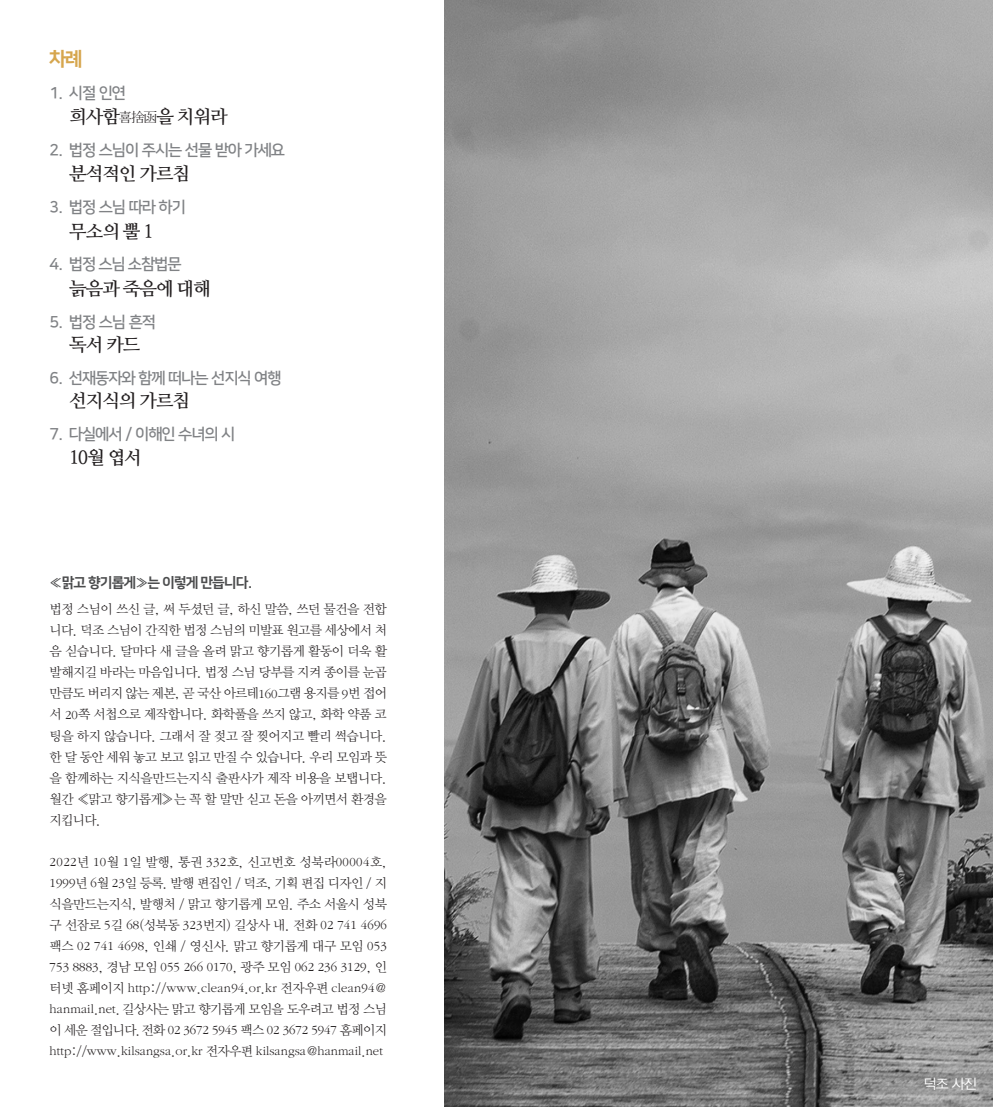
<style>
.page{position:relative;width:993px;height:1107px;background:#fff}
.page>*{position:absolute;margin:0;border:0;box-sizing:border-box;transform-origin:0 0}
.차례_제목{font:19.25px "Nanum Square ac EB";color:#d6a64e}
.차례_내용{font:700 18.38px "Nanum Myeongjo";letter-spacing:-.05em;color:#231f20}
.차례_1{font:15.75px "Nanum Square ac B";letter-spacing:-.025em;color:#808285}
.차례_내용-2{font:15.75px "Nanum Square ac B";letter-spacing:-.025em;color:#808285}
.판권_제목{font:14px "Nanum Square ac EB";letter-spacing:-.025em;color:#4b4c4d}
.본문_캡션용{font:14px "YDVYGO12";color:#fff}
.판권{font:13.47px/21px "Sand Sm";letter-spacing:.005em;color:#231f20}
.판권-2{font:13.12px/21px "YDVY Mj O12";letter-spacing:-.045em;color:#231f20;text-align:justify}
.s1{font-family:"YDVY Mj O11";font-weight:400;font-size:14px}
.s2{font-family:"Sand Sm";font-size:13.47px}
.s3{font-family:"YDVY Mj O12";font-size:13.12px}
</style>
<div class="page">
<img style="left:444px;top:0;width:548px;height:1106px">
<p class="차례_제목" style="left:49px;top:48px;width:34px">차례</p>
<p class="차례_1" style="left:49px;top:84px;width:78px">1. 시절 인연</p>
<p class="차례_내용" style="left:69px;top:105px;width:160px">희사함<span class="s1">喜捨函</span>을 치워라</p>
<p class="차례_1" style="left:49px;top:141px;width:237px">2. 법정 스님이 주시는 선물 받아 가세요</p>
<p class="차례_내용" style="left:69px;top:163px;width:122px">분석적인 가르침</p>
<p class="차례_1" style="left:49px;top:199px;width:138px">3. 법정 스님 따라 하기</p>
<p class="차례_내용" style="left:69px;top:220px;width:86px">무소의 뿔 1</p>
<p class="차례_내용-2" style="left:49px;top:256px;width:133px">4. 법정 스님 소참법문</p>
<p class="차례_내용" style="left:69px;top:277px;width:143px">늙음과 죽음에 대해</p>
<p class="차례_1" style="left:49px;top:313px;width:108px">5. 법정 스님 흔적</p>
<p class="차례_내용" style="left:69px;top:333px;width:73px">독서 카드</p>
<p class="차례_1" style="left:49px;top:369px;width:233px">6. 선재동자와 함께 떠나는 선지식 여행</p>
<p class="차례_내용" style="left:69px;top:390px;width:122px">선지식의 가르침</p>
<p class="차례_1" style="left:49px;top:426px;width:187px">7. 다실에서 / 이해인 수녀의 시</p>
<p class="차례_내용" style="left:69px;top:446px;width:74px">10월 엽서</p>
<p class="판권_제목" style="left:50px;top:575px;width:204px">«맑고 향기롭게»는 이렇게 만듭니다.</p>
<p class="판권-2" style="left:50px;top:599px;width:339px">법정 스님이 쓰신 글, 써 두셨던 글, 하신 말씀, 쓰던 물건을 전합 니다. 덕조 스님이 간직한 법정 스님의 미발표 원고를 세상에서 처 음 싣습니다. 달마다 새 글을 올려 맑고 향기롭게 활동이 더욱 활 발해지길 바라는 마음입니다. 법정 스님 당부를 지켜 종이를 눈곱 만큼도 버리지 않는 제본, 곧 국산 아르테<span class="s2">160</span>그램 용지를 <span class="s2">9</span>번 접어 서 <span class="s2">20</span>쪽 서첩으로 제작합니다. 화학풀을 쓰지 않고, 화학 약품 코 팅을 하지 않습니다. 그래서 잘 젖고 잘 찢어지고 빨리 썩습니다. 한 달 동안 세워 놓고 보고 읽고 만질 수 있습니다. 우리 모임과 뜻 을 함께하는 지식을만드는지식 출판사가 제작 비용을 보탭니다. 월간 «맑고 향기롭게»는 꼭 할 말만 싣고 돈을 아끼면서 환경을 지킵니다.</p>
<p class="판권-2" style="left:50px;top:851px;width:339px"><span class="s2">2022</span>년 <span class="s2">10</span>월 <span class="s2">1</span>일 발행, 통권 <span class="s2">332</span>호, 신고번호 성북라<span class="s2">00004</span>호, <span class="s2">1999</span>년 <span class="s2">6</span>월 <span class="s2">23</span>일 등록. 발행 편집인 / 덕조, 기획 편집 디자인 / 지 식을만드는지식, 발행처 / 맑고 향기롭게 모임. 주소 서울시 성북 구 선잠로 <span class="s2">5</span>길 <span class="s2">68</span>(성북동 <span class="s2">323</span>번지) 길상사 내. 전화 <span class="s2">02 741 4696 </span>팩스 <span class="s2">02 741 4698</span>, 인쇄 / 영신사. 맑고 향기롭게 대구 모임 <span class="s2">053</span></p>
<p class="판권" style="left:50px;top:956px;width:339px">753 8883<span class="s3">, 경남 모임</span> 055 266 0170<span class="s3">, 광주 모임</span> 062 236 3129<span class="s3">, 인 터넷 홈페이지</span> http<span class="s3">://</span>www<span class="s3">.</span>clean94<span class="s3">.</span>or<span class="s3">.</span>kr <span class="s3">전자우편</span> clean94<span class="s3">@</span></p>
<p class="판권-2" style="left:50px;top:998px;width:339px"><span class="s2">hanmail</span>.<span class="s2">net</span>. 길상사는 맑고 향기롭게 모임을 도우려고 법정 스님</p>
<p class="판권" style="left:50px;top:1019px;width:339px"><span class="s3">이 세운 절입니다. 전화</span> 02 3672 5945 <span class="s3">팩스</span> 02 3672 5947 <span class="s3">홈페이지 </span>http<span class="s3">://</span>www<span class="s3">.</span>kilsangsa<span class="s3">.</span>or<span class="s3">.</span>kr <span class="s3">전자우편</span> kilsangsa<span class="s3">@</span>hanmail<span class="s3">.</span>net</p>
<p class="본문_캡션용" style="left:923px;top:1075px;width:55px">덕조 사진</p>
</div>
